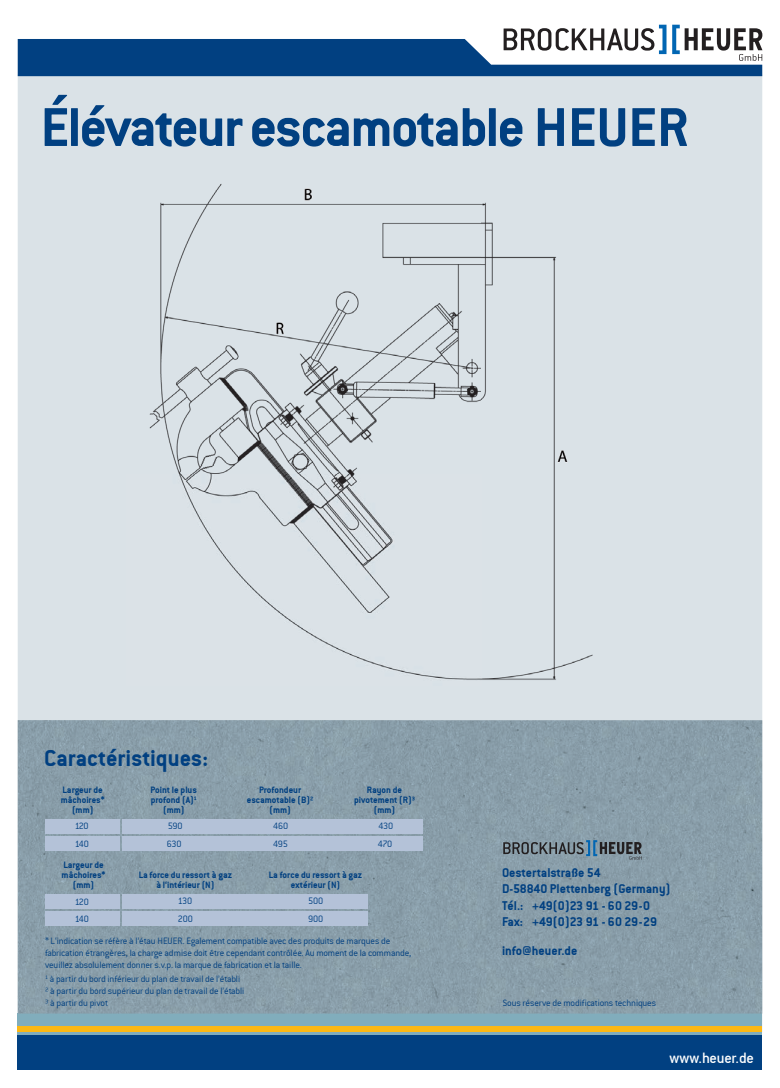
<style>
.page{position:relative;width:780px;height:1088px;background:#fff}
.page>*{position:absolute;margin:0;border:0;box-sizing:border-box;transform-origin:0 0}
.t1{font:60px "Conduit ITCTT Bold";letter-spacing:-.03em;color:#014081}
.t2{font:25px "Conduit ITCTT Bold";color:#014081}
.t3{font:16.25px "Conduit Md ITCTT Medium";letter-spacing:-.015em;color:#fff}
.t4{font:13.75px/16.5px "Conduit ITCTT Bold";color:#014081}
.t5{font:10.12px/17.5px "Conduit ITCTT Light";letter-spacing:-.01em;color:#014081}
.t6{font:10px/12px "Conduit ITCTT Light";letter-spacing:-.015em;color:#014081}
.t7{font:10px/10px "Conduit ITCTT Bold";color:#014081;text-align:center}
</style>
<div class="page">
<div style="left:18px;top:75px;width:744px;height:957px;background:#dae2e7"></div>
<div style="left:18px;top:1013px;width:744px;height:24px;background:#81adbc"></div>
<div style="left:18px;top:1026px;width:744px;height:5px;background:#fcb814"></div>
<div style="left:18px;top:1035px;width:744px;height:35px;background:#014081"></div>
<svg style="left:18px;top:25px;width:744px;height:51px"></svg>
<img style="left:18px;top:720px;width:744px;height:293px">
<div style="left:122px;top:836px;width:301px;height:15px;background:#b4c2d8"></div>
<div style="left:45px;top:819px;width:74px;height:14px;background:#b4c2d8"></div>
<div style="left:45px;top:894px;width:74px;height:14px;background:#b4c2d8"></div>
<div style="left:122px;top:819px;width:301px;height:14px;background:#b4c2d8"></div>
<div style="left:45px;top:836px;width:74px;height:15px;background:#b4c2d8"></div>
<div style="left:45px;top:911px;width:74px;height:15px;background:#b4c2d8"></div>
<div style="left:122px;top:894px;width:246px;height:14px;background:#b4c2d8"></div>
<div style="left:122px;top:911px;width:246px;height:15px;background:#b4c2d8"></div>
<img style="left:149px;top:184px;width:444px;height:496px">
<svg style="left:503px;top:840px;width:138px;height:20px"></svg>
<h1 class="t1" style="left:41px;top:92px;width:649px">Élévateur escamotable HEUER</h1>
<h2 class="t2" style="left:44px;top:743px;width:165px">Caractéristiques:</h2>
<p class="t7" style="left:61px;top:785px;width:45px">Largeur de mâchoires* (mm)</p>
<p class="t7" style="left:151px;top:785px;width:48px">Point le plus profond (A)<sup>1 </sup>(mm)</p>
<p class="t7" style="left:247px;top:785px;width:68px">Profondeur escamotable (B)² (mm)</p>
<p class="t7" style="left:354px;top:785px;width:63px">Rayon de pivotement (R)³ (mm)</p>
<p class="t6" style="left:75px;top:820px;width:16px">120</p>
<p class="t6" style="left:75px;top:838px;width:16px">140</p>
<p class="t7" style="left:62px;top:859px;width:45px">Largeur de mâchoires* (mm)</p>
<p class="t6" style="left:75px;top:895px;width:16px">120</p>
<p class="t6" style="left:75px;top:913px;width:16px">140</p>
<p class="t6" style="left:168px;top:820px;width:16px">590</p>
<p class="t6" style="left:273px;top:820px;width:17px">460</p>
<p class="t6" style="left:378px;top:820px;width:16px">430</p>
<p class="t6" style="left:167px;top:838px;width:16px">630</p>
<p class="t6" style="left:273px;top:838px;width:16px">495</p>
<p class="t6" style="left:378px;top:838px;width:16px">470</p>
<p class="t7" style="left:139px;top:869px;width:95px">La force du ressort à gaz à l‘intérieur (N)</p>
<p class="t7" style="left:269px;top:869px;width:95px">La force du ressort à gaz extérieur (N)</p>
<p class="t5" style="left:178px;top:892px;width:17px">130<br>200</p>
<p class="t5" style="left:308px;top:892px;width:17px">500<br>900</p>
<p class="t6" style="left:45px;top:935px;width:368px">* L‘indication se réfère à l’étau HEUER. Egalement compatible avec des produits de marques de fabrication étrangères, la charge admise doit être cependant contrôlée. Au moment de la commande, veuillez absolulement donner s.v.p. la marque de fabrication et la taille.</p>
<p class="t6" style="left:45px;top:973px;width:201px"><sup>1</sup> à partir du bord inférieur du plan de travail de l’établi<br>² à partir du bord supérieur du plan de travail de l’établi<br>³ à partir du pivot</p>
<h3 class="t4" style="left:502px;top:864px;width:170px">Oestertalstraße 54<br>D-58840 Plettenberg (Germany)<br>Tél.: +49(0)23 91 - 60 29-0<br>Fax: +49(0)23 91 - 60 29-29</h3>
<h3 class="t4" style="left:502px;top:942px;width:77px">info@heuer.de</h3>
<p class="t6" style="left:503px;top:997px;width:155px">Sous réserve de modifications techniques</p>
<h3 class="t3" style="left:669px;top:1048px;width:86px">www.heuer.de</h3>
</div>
